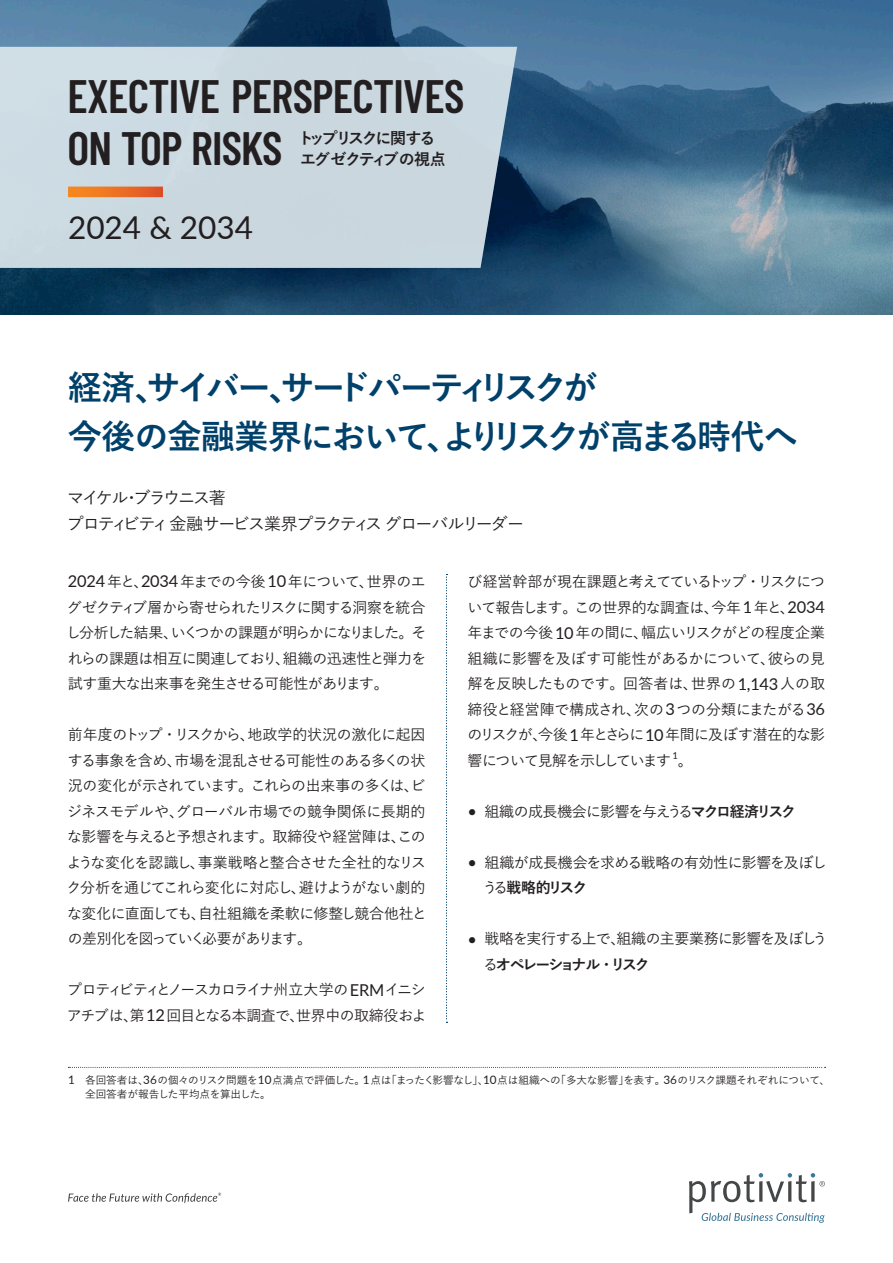
<style>
.page{position:relative;width:893px;height:1263px;background:#fff}
.page>*{position:absolute;margin:0;border:0;box-sizing:border-box;transform-origin:0 0}
.t1{font:600 46.8px/52.1px "Barlow Condensed";letter-spacing:-.015em;color:#231f20}
.t2{font:700 34.05px/48.9px "Yu Go";letter-spacing:-.11em;color:#00416b}
.t3{font:31.5px "Lato";color:#231f20}
.t4{font:500 16.95px/25.5px "Yu Go";letter-spacing:-.09em;color:#231f20}
.t5{font:700 15.9px/21.3px "Yu Go";letter-spacing:-.13em;color:#231f20}
.t6{font:500 14.85px/25.5px "Yu Go";letter-spacing:-.04em;color:#231f20}
.t7{font:500 14.85px/25.5px "Yu Go";letter-spacing:-.075em;color:#231f20}
.t8{font:500 10.65px/13.8px "Yu Go";letter-spacing:-.015em;color:#231f20}
.t9{font:9.6px "Lato";color:#231f20}
.s1{font-family:"Lato";font-weight:400;font-size:16.35px}
.s2{font-weight:700}
.s3{font-family:"Lato";font-weight:400;font-size:11.7px}
</style>
<div class="page">
<img style="left:0;top:0;width:893px;height:315px">
<svg style="left:68px;top:1192px;width:153px;height:11px"></svg>
<div style="left:0;top:47px;width:517px;height:221px;background:#cad7df"></div>
<svg style="left:68px;top:187px;width:95px;height:10px"></svg>
<svg style="left:689px;top:1173px;width:136px;height:50px"></svg>
<svg style="left:68px;top:1067px;width:758px;height:1px"></svg>
<svg style="left:446px;top:574px;width:1px;height:449px"></svg>
<h1 class="t1" style="left:68px;top:67px;width:398px">EXECTIVE PERSPECTIVES<br>ON TOP RISKS</h1>
<p class="t5" style="left:298px;top:128px;width:149px">トップリスクに関するエグゼクティブの視点</p>
<h3 class="t3" style="left:68px;top:205px;width:187px">2024 &amp; 2034</h3>
<h2 class="t2" style="left:68px;top:364px;width:731px">経済、サイバー、サードパーティリスクが<br>今後の金融業界において、よりリスクが高まる時代へ</h2>
<p class="t4" style="left:67px;top:483px;width:459px">マイケル・ブラウニス著<br>プロティビティ金融サービス業界プラクティスグローバルリーダー</p>
<p class="t6" style="left:66px;top:567px;width:362px;text-align:justify"><span class="s1">2024</span>年と、<span class="s1">2034</span>年までの今後<span class="s1">10</span>年について、世界のエグゼクティブ層から寄せられたリスクに関する洞察を統合し分析した結果、いくつかの課題が明らかになりました。それらの課題は相互に関連しており、組織の迅速性と弾力を試す重大な出来事を発生させる可能性があります。</p>
<p class="t6" style="left:66px;top:720px;width:362px">前年度のトップ・リスクから、地政学的状況の激化に起因する事象を含め、市場を混乱させる可能性のある多くの状況の変化が示されています。これらの出来事の多くは、ビジネスモデルや、グローバル市場での競争関係に長期的な影響を与えると予想されます。取締役や経営陣は、このような変化を認識し、事業戦略と整合させた全社的なリスク分析を通じてこれら変化に対応し、避けようがない劇的な変化に直面しても、自社組織を柔軟に修整し競合他社との差別化を図っていく必要があります。</p>
<p class="t7" style="left:67px;top:975px;width:361px">プロティビティとノースカロライナ州立大学の <span class="s1">ERM</span>イニシアチブは、第<span class="s1">12</span>回目となる本調査で、世界中の取締役およ</p>
<p class="t6" style="left:467px;top:567px;width:359px;text-align:justify">び経営幹部が現在課題と考えてているトップ・リスクについて報告します。この世界的な調査は、今年<span class="s1">1</span>年と、<span class="s1">2034</span>年までの今後<span class="s1">10</span>年の間に、幅広いリスクがどの程度企業組織に影響を及ぼす可能性があるかについて、彼らの見解を反映したものです。回答者は、世界の<span class="s1">1,143</span>人の取締役と経営陣で構成され、次の<span class="s1">3</span>つの分類にまたがる<span class="s1">36</span>のリスクが、今後<span class="s1">1</span>年とさらに<span class="s1">10</span>年間に及ぼす潜在的な影響について見解を示ししています</p>
<p class="t9" style="left:672px;top:748px;width:7px">1</p>
<p class="t6" style="left:678px;top:746px;width:16px">。</p>
<p class="t6" style="left:467px;top:797px;width:330px"><span class="s1">•</span> 組織の成長機会に影響を与えうる<span class="s2">マクロ経済リスク</span></p>
<p class="t6" style="left:482px;top:848px;width:346px;text-indent:-15px"><span class="s1">•</span> 組織が成長機会を求める戦略の有効性に影響を及ぼしうる<span class="s2">戦略的リスク</span></p>
<p class="t6" style="left:483px;top:924px;width:346px;text-indent:-16px"><span class="s1">•</span> 戦略を実行する上で、組織の主要業務に影響を及ぼしうる<span class="s2">オペレーショナル・リスク</span></p>
<p class="t8" style="left:85px;top:1072px;width:747px;text-indent:-17px"><span class="s3">1</span> 各回答者は、<span class="s3">36</span>の個々のリスク問題を<span class="s3">10</span>点満点で評価した。<span class="s3">1</span>点は「まったく影響なし」、<span class="s3">10</span>点は組織への「多大な影響」を表す。<span class="s3">36</span>のリスク課題それぞれについて、全回答者が報告した平均点を算出した。</p>
</div>
